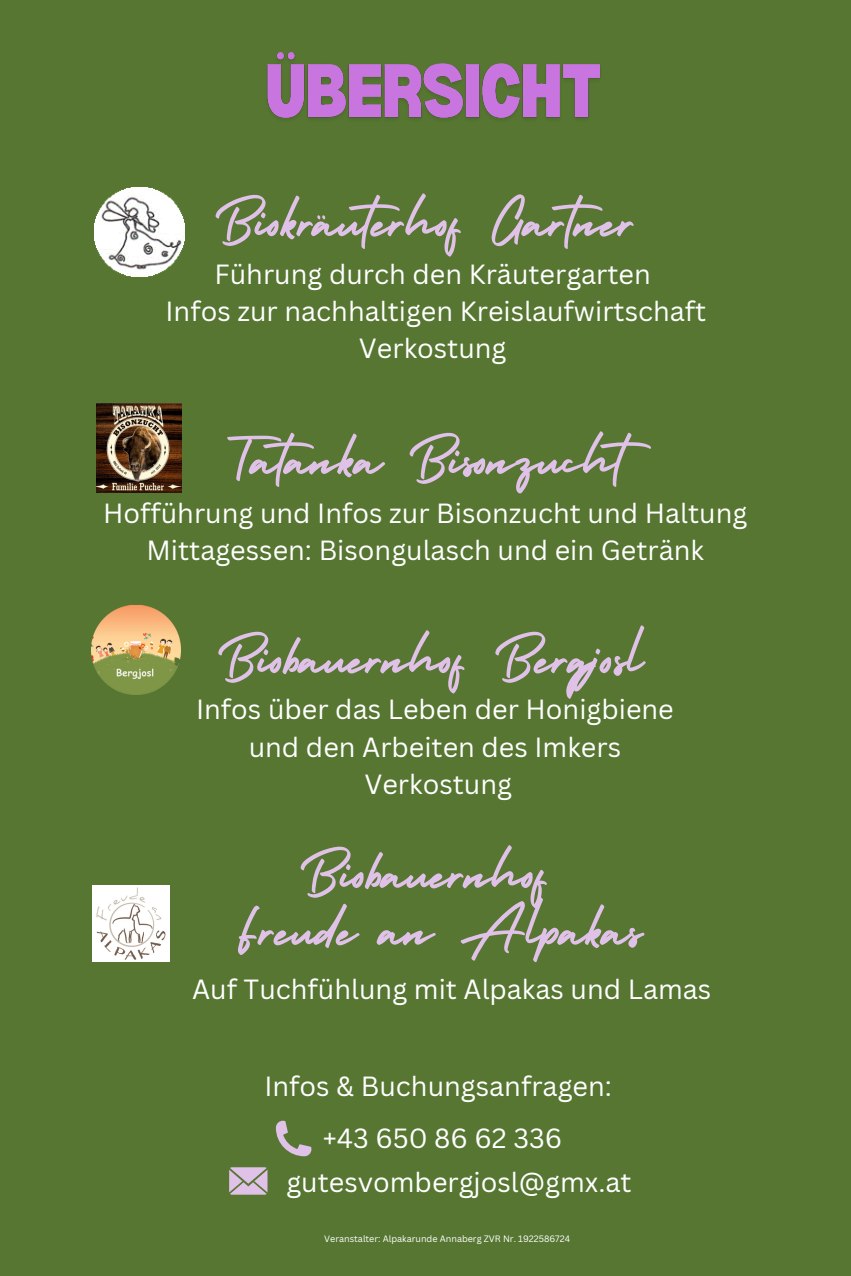
<style>
.page{position:relative;width:851px;height:1276px;background:#fff}
.page>*{position:absolute;margin:0;border:0;box-sizing:border-box;transform-origin:0 0}
.t1{font:66px "Holiday";color:#e0c1e8}
.t2{font:27px/37.5px "Canva Sans";color:#fff;text-align:center}
.t3{font:9px "Canva Sans";color:#fff}
</style>
<div class="page">
<div style="left:0;top:0;width:850px;height:1276px;background:#567632"></div>
<svg style="left:276px;top:1121px;width:35px;height:35px"></svg>
<svg style="left:229px;top:1167px;width:38px;height:27px"></svg>
<img style="left:97px;top:404px;width:84px;height:89px">
<img style="left:91px;top:605px;width:89px;height:89px">
<img style="left:93px;top:885px;width:76px;height:77px">
<img style="left:95px;top:188px;width:90px;height:89px">
<img style="left:267px;top:52px;width:333px;height:66px">
<h3 class="t1" style="left:214px;top:170px;width:425px">Biokräuterhof Gartner</h3>
<h2 class="t2" style="left:165px;top:255px;width:542px">Führung durch den Kräutergarten<br>Infos zur nachhaltigen Kreislaufwirtschaft<br>Verkostung</h2>
<p class="t1" style="left:225px;top:408px;width:443px">Tatanka Bisonzucht</p>
<h2 class="t2" style="left:103px;top:493px;width:645px">Hofführung und Infos zur Bisonzucht und Haltung<br>Mittagessen: Bisongulasch und ein Getränk</h2>
<h2 class="t1" style="left:216px;top:607px;width:428px">Biobauernhof Bergjosl</h2>
<h2 class="t2" style="left:196px;top:690px;width:479px">Infos über das Leben der Honigbiene und den Arbeiten des Imkers<br>Verkostung</h2>
<h3 class="t1" style="left:299px;top:822px;width:254px">Biobauernhof</h3>
<h3 class="t1" style="left:236px;top:879px;width:408px">Freude an Alpakas</h3>
<p class="t2" style="left:192px;top:969px;width:521px">Auf Tuchfühlung mit Alpakas und Lamas</p>
<p class="t2" style="left:264px;top:1066px;width:349px">Infos &amp; Buchungsanfragen:</p>
<h3 class="t2" style="left:322px;top:1119px;width:241px">+43 650 86 62 336</h3>
<h3 class="t2" style="left:286px;top:1163px;width:347px">gutesvombergjosl@gmx.at</h3>
<p class="t3" style="left:324px;top:1233px;width:247px">Veranstalter: Alpakarunde Annaberg ZVR Nr. 1922586724</p>
</div>
